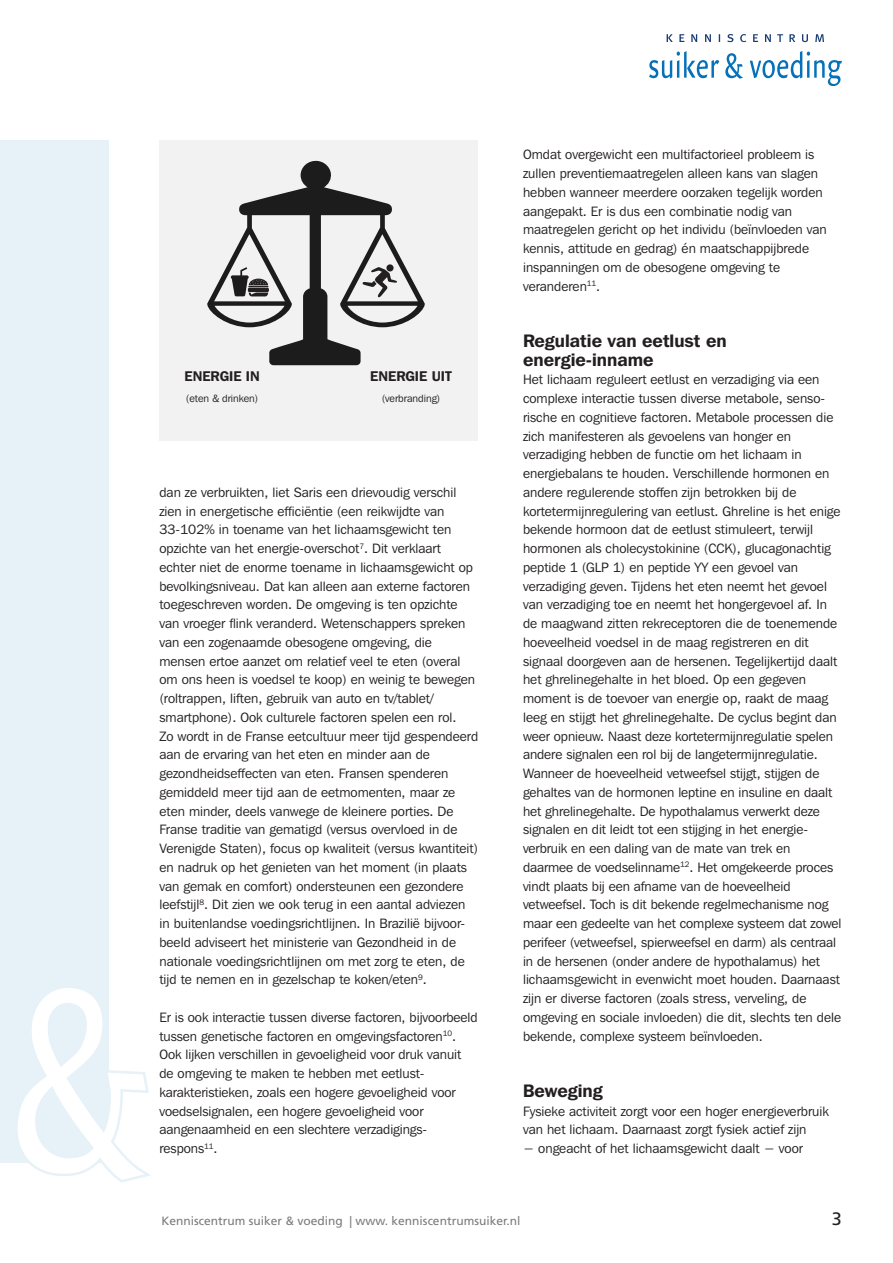
<style>
.page{position:relative;width:893px;height:1263px;background:#fff}
.page>*{position:absolute;margin:0;border:0;box-sizing:border-box;transform-origin:0 0}
.t1{font:600 18px/18.8px "Franklin Gothic IT Cby BT";color:#231f20}
.t2{font:18px "Frutiger";color:#231f20}
.platte_tekst_-_tabel{font:600 13.95px "Franklin Gothic IT Cby BT";color:#231f20}
.Platte_tekst{font:13.5px/18.8px "Franklin Gothic IT Cby BT";color:#231f20}
.t3{font:12px "Frutiger";color:#7c7b7b}
.platte_tekst_-_tabel-2{font:10.5px "Franklin Gothic IT Cby BT";color:#231f20}
</style>
<div class="page">
<div style="left:159px;top:140px;width:319px;height:301px;background:#f2f2f2"></div>
<svg style="left:207px;top:160px;width:218px;height:205px"></svg>
<div style="left:0;top:140px;width:108px;height:1023px;background:#e6f1f8"></div>
<svg style="left:18px;top:983px;width:132px;height:200px"></svg>
<svg style="left:649px;top:51px;width:193px;height:35px"></svg>
<svg style="left:667px;top:34px;width:157px;height:8px"></svg>
<p class="platte_tekst_-_tabel" style="left:184px;top:367px;width:77px">ENERGIE IN</p>
<p class="platte_tekst_-_tabel" style="left:370px;top:367px;width:83px">ENERGIE UIT</p>
<p class="platte_tekst_-_tabel-2" style="left:186px;top:391px;width:74px">(eten &amp; drinken)</p>
<p class="platte_tekst_-_tabel-2" style="left:382px;top:391px;width:60px">(verbranding)</p>
<p class="Platte_tekst" style="left:159px;top:482px;width:320px">dan ze verbruikten, liet Saris een drievoudig verschil zien in energetische efficiëntie (een reikwijdte van 33-102% in toename van het lichaamsgewicht ten opzichte van het energie-overschot<sup>7</sup>. Dit verklaart echter niet de enorme toename in lichaamsgewicht op bevolkingsniveau. Dat kan alleen aan externe factoren toegeschreven worden. De omgeving is ten opzichte van vroeger flink veranderd. Wetenschappers spreken van een zogenaamde obesogene omgeving, die mensen ertoe aanzet om relatief veel te eten (overal om ons heen is voedsel te koop) en weinig te bewegen (roltrappen, liften, gebruik van auto en tv/tablet/ smartphone). Ook culturele factoren spelen een rol.<br>Zo wordt in de Franse eetcultuur meer tijd gespendeerd aan de ervaring van het eten en minder aan de gezondheidseffecten van eten. Fransen spenderen gemiddeld meer tijd aan de eetmomenten, maar ze eten minder, deels vanwege de kleinere porties. De Franse traditie van gematigd (versus overvloed in de Verenigde Staten), focus op kwaliteit (versus kwantiteit) en nadruk op het genieten van het moment (in plaats van gemak en comfort) ondersteunen een gezondere leefstijl<sup>8</sup>. Dit zien we ook terug in een aantal adviezen in buitenlandse voedingsrichtlijnen. In Brazilië bijvoor&shy;beeld adviseert het ministerie van Gezondheid in de nationale voedingsrichtlijnen om met zorg te eten, de tijd te nemen en in gezelschap te koken/eten<sup>9</sup>.</p>
<p class="Platte_tekst" style="left:159px;top:1007px;width:320px">Er is ook interactie tussen diverse factoren, bijvoorbeeld tussen genetische factoren en omgevingsfactoren<sup>10</sup>.<br>Ook lijken verschillen in gevoeligheid voor druk vanuit de omgeving te maken te hebben met eetlust&shy;karakteristieken, zoals een hogere gevoeligheid voor voedselsignalen, een hogere gevoeligheid voor aangenaamheid en een slechtere verzadigings&shy;respons<sup>11</sup>.</p>
<p class="Platte_tekst" style="left:523px;top:145px;width:305px">Omdat overgewicht een multifactorieel probleem is zullen preventiemaatregelen alleen kans van slagen hebben wanneer meerdere oorzaken tegelijk worden aangepakt. Er is dus een combinatie nodig van maatregelen gericht op het individu (beïnvloeden van kennis, attitude en gedrag) én maatschappijbrede inspanningen om de obesogene omgeving te veranderen<sup>11</sup>.</p>
<p class="t1" style="left:523px;top:331px;width:205px">Regulatie van eetlust en energie-inname</p>
<p class="Platte_tekst" style="left:523px;top:370px;width:320px">Het lichaam reguleert eetlust en verzadiging via een complexe interactie tussen diverse metabole, senso&shy;rische en cognitieve factoren. Metabole processen die zich manifesteren als gevoelens van honger en verzadiging hebben de functie om het lichaam in energiebalans te houden. Verschillende hormonen en andere regulerende stoffen zijn betrokken bij de kortetermijnregulering van eetlust. Ghreline is het enige bekende hormoon dat de eetlust stimuleert, terwijl hormonen als cholecystokinine (CCK), glucagonachtig peptide 1 (GLP 1) en peptide YY een gevoel van verzadiging geven. Tijdens het eten neemt het gevoel van verzadiging toe en neemt het hongergevoel af. In de maagwand zitten rekreceptoren die de toenemende hoeveelheid voedsel in de maag registreren en dit signaal doorgeven aan de hersenen. Tegelijkertijd daalt het ghrelinegehalte in het bloed. Op een gegeven moment is de toevoer van energie op, raakt de maag leeg en stijgt het ghrelinegehalte. De cyclus begint dan weer opnieuw. Naast deze kortetermijnregulatie spelen andere signalen een rol bij de langetermijnregulatie.<br>Wanneer de hoeveelheid vetweefsel stijgt, stijgen de gehaltes van de hormonen leptine en insuline en daalt het ghrelinegehalte. De hypothalamus verwerkt deze signalen en dit leidt tot een stijging in het energie&shy;verbruik en een daling van de mate van trek en daarmee de voedselinname<sup>12</sup>. Het omgekeerde proces vindt plaats bij een afname van de hoeveelheid vetweefsel. Toch is dit bekende regelmechanisme nog maar een gedeelte van het complexe systeem dat zowel perifeer (vetweefsel, spierweefsel en darm) als centraal in de hersenen (onder andere de hypothalamus) het lichaamsgewicht in evenwicht moet houden. Daarnaast zijn er diverse factoren (zoals stress, verveling, de omgeving en sociale invloeden) die dit, slechts ten dele bekende, complexe systeem beïnvloeden.</p>
<p class="t1" style="left:523px;top:1081px;width:81px">Beweging</p>
<p class="Platte_tekst" style="left:523px;top:1101px;width:307px">Fysieke activiteit zorgt voor een hoger energieverbruik van het lichaam. Daarnaast zorgt fysiek actief zijn<br>− ongeacht of het lichaamsgewicht daalt − voor</p>
<p class="t3" style="left:162px;top:1213px;width:360px">Kenniscentrum suiker &amp; voeding | www. kenniscentrumsuiker.nl</p>
<h1 class="t2" style="left:832px;top:1208px;width:12px">3</h1>
</div>
